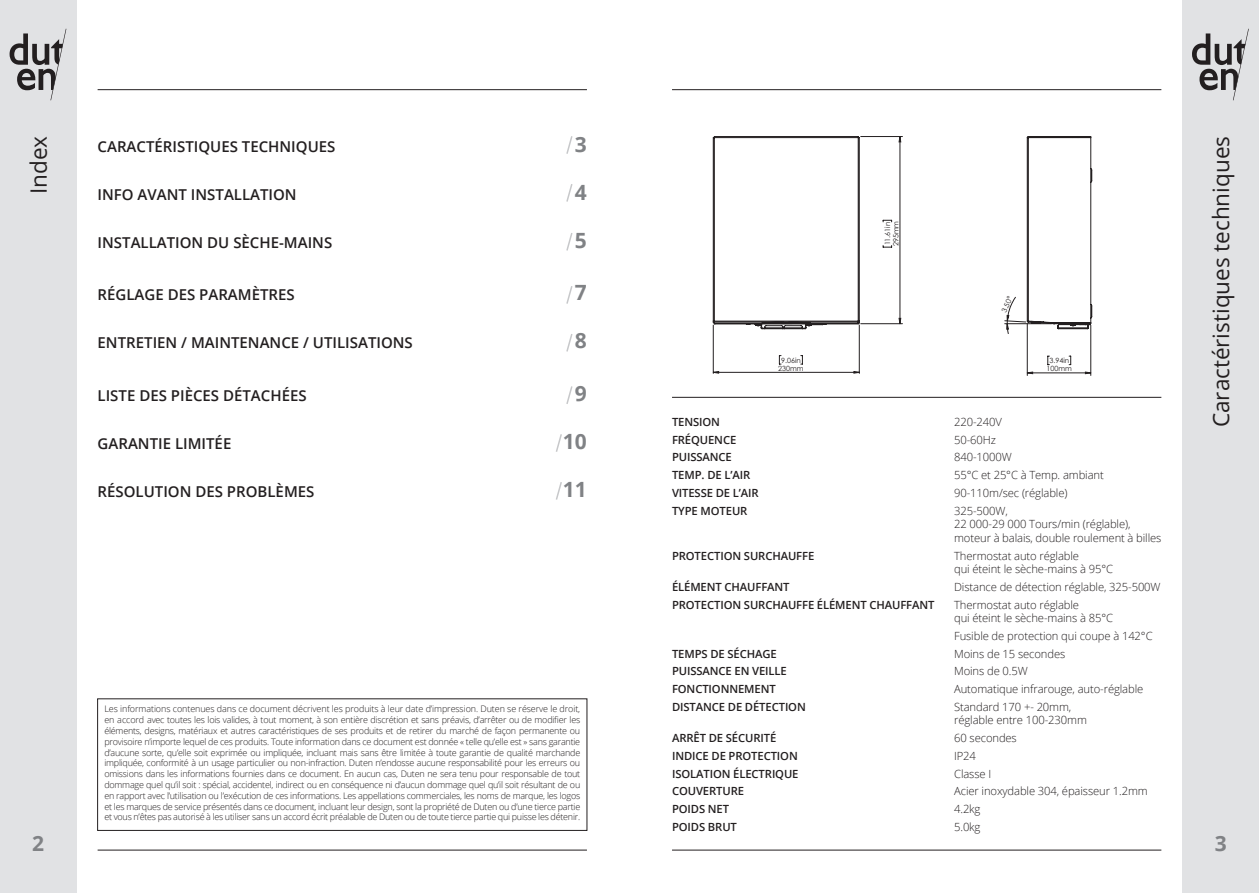
<style>
.page{position:relative;width:1259px;height:893px;background:#fff}
.page>*{position:absolute;margin:0;border:0;box-sizing:border-box;transform-origin:0 0}
.t1{font:22.5px "Open Sans";color:#231f20}
.t2{font:700 21px "Open Sans";color:#808285}
.t3{font:600 15px "Open Sans";color:#231f20}
.t4{font:300 11.25px/13.5px "Open Sans";letter-spacing:-.01em;color:#231f20}
.t5{font:600 11.25px "Open Sans";letter-spacing:-.01em;color:#231f20}
.t6{font:300 9px/10.8px "Open Sans";letter-spacing:-.025em;color:#231f20;text-align:justify}
.t7{font:7.2px/8.2px "Century Gothic";color:#231f20;text-align:center}
</style>
<div class="page">
<div style="left:0;top:0;width:77px;height:893px;background:#e1e2e4"></div>
<svg style="left:10px;top:29px;width:56px;height:71px"></svg>
<hr style="left:98px;top:850px;width:489px;height:1px;background:#231f20">
<hr style="left:98px;top:89px;width:489px;height:1px;background:#231f20">
<div style="left:1182px;top:0;width:77px;height:893px;background:#e1e2e4"></div>
<hr style="left:672px;top:850px;width:489px;height:1px;background:#231f20">
<hr style="left:672px;top:89px;width:489px;height:1px;background:#231f20">
<svg style="left:1192px;top:30px;width:56px;height:70px"></svg>
<svg style="left:566px;top:136px;width:7px;height:18px"></svg>
<svg style="left:566px;top:184px;width:7px;height:18px"></svg>
<svg style="left:566px;top:233px;width:7px;height:18px"></svg>
<svg style="left:566px;top:286px;width:7px;height:18px"></svg>
<svg style="left:566px;top:386px;width:7px;height:18px"></svg>
<svg style="left:556px;top:434px;width:6px;height:18px"></svg>
<svg style="left:556px;top:482px;width:6px;height:18px"></svg>
<svg style="left:566px;top:334px;width:7px;height:18px"></svg>
<div style="left:97px;top:698px;width:490px;height:133px;border:1px solid #231f20"></div>
<hr style="left:672px;top:397px;width:489px;height:1px;background:#231f20">
<svg style="left:1047px;top:356px;width:2px;height:9px"></svg>
<hr style="left:1027px;top:324px;width:1px;height:51px;background:#231f20">
<hr style="left:1090px;top:325px;width:1px;height:50px;background:#231f20">
<svg style="left:1026px;top:372px;width:64px;height:2px"></svg>
<svg style="left:1004px;top:136px;width:88px;height:198px"></svg>
<svg style="left:883px;top:246px;width:9px;height:2px"></svg>
<hr style="left:860px;top:136px;width:42px;height:1px;background:#231f20">
<hr style="left:860px;top:323px;width:42px;height:1px;background:#231f20">
<svg style="left:779px;top:355px;width:2px;height:10px"></svg>
<svg style="left:801px;top:355px;width:2px;height:10px"></svg>
<hr style="left:713px;top:325px;width:1px;height:48px;background:#231f20">
<hr style="left:859px;top:325px;width:1px;height:48px;background:#231f20">
<svg style="left:898px;top:137px;width:3px;height:187px"></svg>
<svg style="left:713px;top:371px;width:147px;height:3px"></svg>
<svg style="left:712px;top:136px;width:148px;height:194px"></svg>
<h1 class="t1" style="left:23px;top:194px;width:60px;rotate:-90deg">Index</h1>
<h3 class="t3" style="left:98px;top:136px;width:239px">CARACTÉRISTIQUES TECHNIQUES</h3>
<h2 class="t2" style="left:575px;top:130px;width:13px">3</h2>
<h3 class="t3" style="left:98px;top:184px;width:201px">INFO AVANT INSTALLATION</h3>
<h2 class="t2" style="left:575px;top:178px;width:13px">4</h2>
<h3 class="t3" style="left:98px;top:232px;width:236px">INSTALLATION DU SÈCHE-MAINS</h3>
<h2 class="t2" style="left:575px;top:226px;width:13px">5</h2>
<h3 class="t3" style="left:98px;top:285px;width:199px">RÉGLAGE DES PARAMÈTRES</h3>
<h2 class="t2" style="left:575px;top:278px;width:13px">7</h2>
<h3 class="t3" style="left:98px;top:333px;width:317px">ENTRETIEN / MAINTENANCE / UTILISATIONS</h3>
<h2 class="t2" style="left:575px;top:326px;width:13px">8</h2>
<h3 class="t3" style="left:98px;top:385px;width:210px">LISTE DES PIÈCES DÉTACHÉES</h3>
<h2 class="t2" style="left:575px;top:378px;width:13px">9</h2>
<h3 class="t3" style="left:98px;top:433px;width:135px">GARANTIE LIMITÉE</h3>
<h2 class="t2" style="left:563px;top:426px;width:25px">10</h2>
<h3 class="t3" style="left:98px;top:481px;width:218px">RÉSOLUTION DES PROBLÈMES</h3>
<h2 class="t2" style="left:563px;top:474px;width:25px">11</h2>
<h2 class="t2" style="left:32px;top:828px;width:13px">2</h2>
<p class="t6" style="left:104px;top:703px;width:477px">Les informations contenues dans ce document décrivent les produits à leur date d’impression. Duten se réserve le droit, en accord avec toutes les lois valides, à tout moment, à son entière discrétion et sans préavis, d’arrêter ou de modifier les éléments, designs, matériaux et autres caractéristiques de ses produits et de retirer du marché de façon permanente ou provisoire n’importe lequel de ces produits. Toute information dans ce document est donnée « telle qu’elle est » sans garantie d’aucune sorte, qu’elle soit exprimée ou impliquée, incluant mais sans être limitée à toute garantie de qualité marchande impliquée, conformité à un usage particulier ou non-infraction. Duten n’endosse aucune responsabilité pour les erreurs ou omissions dans les informations fournies dans ce document. En aucun cas, Duten ne sera tenu pour responsable de tout dommage quel qu’il soit : spécial, accidentel, indirect ou en conséquence ni d’aucun dommage quel qu’il soit résultant de ou en rapport avec l’utilisation ou l’exécution de ces informations. Les appellations commerciales, les noms de marque, les logos et les marques de service présentés dans ce document, incluant leur design, sont la propriété de Duten ou d’une tierce partie et vous n’êtes pas autorisé à les utiliser sans un accord écrit préalable de Duten ou de toute tierce partie qui puisse les détenir.</p>
<p class="t7" style="left:778px;top:356px;width:27px">9.06in<br>230mm</p>
<p class="t7" style="left:883px;top:246px;width:27px;text-align:left;rotate:-90deg">11.61in<br>295mm</p>
<p class="t7" style="left:1000px;top:311px;width:18px;rotate:-68deg">3.50°</p>
<p class="t7" style="left:1046px;top:356px;width:27px">3.94in<br>100mm</p>
<p class="t5" style="left:672px;top:414px;width:50px">TENSION</p>
<p class="t4" style="left:954px;top:415px;width:49px">220-240V</p>
<p class="t5" style="left:672px;top:432px;width:14px">FRÉQUENCE</p>
<p class="t4" style="left:954px;top:433px;width:43px">50-60Hz</p>
<p class="t5" style="left:672px;top:450px;width:15px">PUISSANCE</p>
<p class="t4" style="left:954px;top:450px;width:59px">840-1000W</p>
<p class="t5" style="left:672px;top:467px;width:15px">TEMP</p>
<p class="t5" style="left:701px;top:467px;width:38px">. DE L’AIR</p>
<p class="t4" style="left:954px;top:468px;width:151px">55°C et 25°C à Temp. ambiant</p>
<p class="t5" style="left:672px;top:485px;width:14px">VITESSE</p>
<p class="t5" style="left:716px;top:485px;width:33px">DE L’AIR</p>
<p class="t4" style="left:954px;top:486px;width:115px">90-110m/sec (réglable)</p>
<p class="t5" style="left:672px;top:503px;width:38px">TYPE MOTEUR</p>
<p class="t4" style="left:954px;top:504px;width:209px">325-500W,<br>22 000-29 000 Tours/min (réglable), moteur à balais, double roulement à billes</p>
<p class="t5" style="left:672px;top:548px;width:15px">PROTECTION</p>
<p class="t5" style="left:744px;top:548px;width:8px">SURCHAUFFE</p>
<p class="t4" style="left:954px;top:548px;width:160px">Thermostat auto réglable<br>qui éteint le sèche-mains à 95°C</p>
<p class="t5" style="left:672px;top:579px;width:15px">ÉLÉMENT</p>
<p class="t5" style="left:724px;top:579px;width:9px">CHAUFFANT</p>
<p class="t4" style="left:954px;top:580px;width:208px">Distance de détection réglable, 325-500W</p>
<p class="t5" style="left:672px;top:597px;width:15px">PROTECTION</p>
<p class="t5" style="left:744px;top:597px;width:8px">SURCHAUFFE</p>
<p class="t5" style="left:817px;top:597px;width:8px">ÉLÉMENT</p>
<p class="t5" style="left:869px;top:597px;width:9px">CHAUFFANT</p>
<p class="t4" style="left:954px;top:597px;width:160px">Thermostat auto réglable<br>qui éteint le sèche-mains à 85°C</p>
<p class="t4" style="left:954px;top:629px;width:200px">Fusible de protection qui coupe à 142°C</p>
<p class="t5" style="left:672px;top:646px;width:15px">TEMPS</p>
<p class="t5" style="left:710px;top:646px;width:25px">DE SÉCHAGE</p>
<p class="t4" style="left:954px;top:646px;width:113px">Moins de 15 secondes</p>
<p class="t5" style="left:672px;top:663px;width:15px">PUISSANCE</p>
<p class="t5" style="left:734px;top:663px;width:25px">EN VEILLE</p>
<p class="t4" style="left:954px;top:664px;width:75px">Moins de 0.5W</p>
<p class="t5" style="left:672px;top:681px;width:15px">FONCTIONNEMENT</p>
<p class="t4" style="left:954px;top:682px;width:191px">Automatique infrarouge, auto-réglable</p>
<p class="t5" style="left:672px;top:699px;width:16px">DISTANCE</p>
<p class="t5" style="left:728px;top:699px;width:25px">DE DÉTECTION</p>
<p class="t4" style="left:954px;top:700px;width:134px">Standard 170 +- 20mm, réglable entre 100-230mm</p>
<p class="t5" style="left:672px;top:730px;width:61px">ARRÊTDE SÉCURITÉ</p>
<p class="t4" style="left:954px;top:731px;width:64px">60 secondes</p>
<p class="t5" style="left:672px;top:748px;width:11px">INDICE</p>
<p class="t5" style="left:711px;top:748px;width:25px">DE PROTECTION</p>
<p class="t4" style="left:954px;top:749px;width:23px">IP24</p>
<p class="t5" style="left:672px;top:766px;width:12px">ISOLATION</p>
<p class="t5" style="left:733px;top:766px;width:8px">ÉLECTRIQUE</p>
<p class="t4" style="left:954px;top:766px;width:39px">Classe I</p>
<p class="t5" style="left:672px;top:783px;width:16px">COUVERTURE</p>
<p class="t4" style="left:954px;top:784px;width:195px">Acier inoxydable 304, épaisseur 1.2mm</p>
<p class="t5" style="left:672px;top:801px;width:15px">POIDS</p>
<p class="t5" style="left:708px;top:801px;width:8px">NET</p>
<p class="t4" style="left:954px;top:802px;width:28px">4.2kg</p>
<p class="t5" style="left:672px;top:819px;width:15px">POIDS</p>
<p class="t5" style="left:708px;top:819px;width:8px">BRUT</p>
<p class="t4" style="left:954px;top:820px;width:28px">5.0kg</p>
<h1 class="t1" style="left:1205px;top:427px;width:293px;rotate:-90deg">Caractéristiques techniques</h1>
<h2 class="t2" style="left:1214px;top:828px;width:13px">3</h2>
</div>
